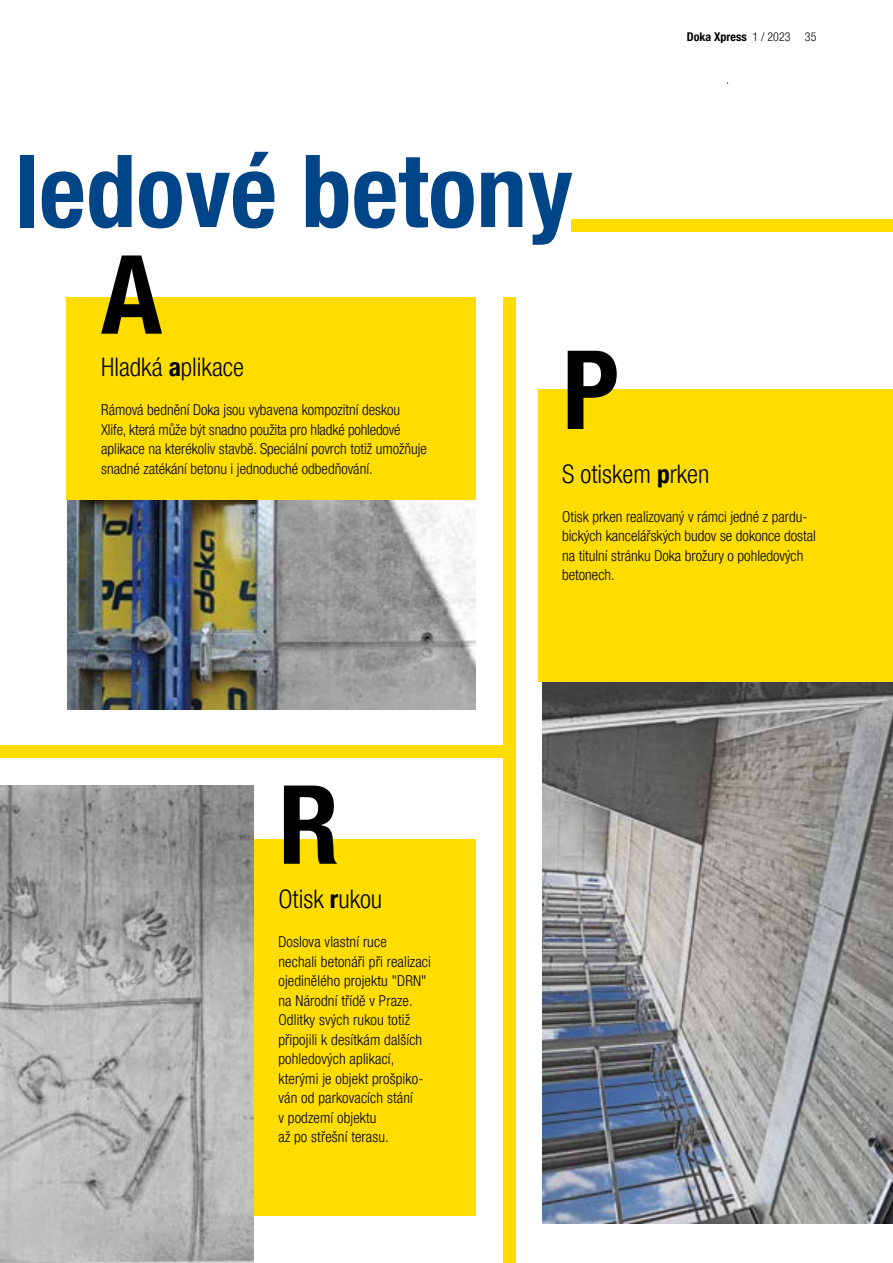
<style>
.page{position:relative;width:893px;height:1263px;background:#fff}
.page>*{position:absolute;margin:0;border:0;box-sizing:border-box;transform-origin:0 0}
.t1{font:700 condensed 109.5px "Helvetica Neue LT Pro";color:#000}
.t2{font:700 condensed 100.8px "Helvetica Neue LT Pro";color:#004588}
.t3{font:300 condensed 25.5px "Helvetica Neue LT Pro";color:#000}
.t4{font:300 condensed 15px/19.5px "Helvetica Neue LT Pro";color:#000}
.t5{font:700 condensed 12px "Helvetica Neue LT Pro";color:#000}
.s1{font-weight:300}
.s2{font-weight:700}
</style>
<div class="page">
<img style="left:543px;top:682px;width:350px;height:541px">
<img style="left:68px;top:500px;width:407px;height:209px">
<div style="left:0;top:745px;width:510px;height:13px;background:#fd0"></div>
<div style="left:503px;top:297px;width:13px;height:966px;background:#fd0"></div>
<div style="left:571px;top:219px;width:322px;height:12px;background:#fd0"></div>
<div style="left:191px;top:839px;width:284px;height:377px;background:#fd0"></div>
<div style="left:539px;top:389px;width:354px;height:293px;background:#fd0"></div>
<div style="left:66px;top:297px;width:410px;height:203px;background:#fd0"></div>
<img style="left:0;top:785px;width:253px;height:478px">
<h2 class="t2" style="left:15px;top:131px;width:559px">ledové betony</h2>
<h1 class="t1" style="left:101px;top:229px;width:62px">A</h1>
<p class="t5" style="left:687px;top:30px;width:131px">Doka Xpress <span class="s1">1 / 2023 35</span></p>
<h3 class="t3" style="left:101px;top:352px;width:144px">Hladká <span class="s2">a</span>plikace</h3>
<p class="t4" style="left:101px;top:400px;width:327px">Rámová bednění Doka jsou vybavena kompozitní deskou Xlife, která může být snadno použita pro hladké pohledové aplikace na kterékoliv stavbě. Speciální povrch totiž umožňuje snadné zatékání betonu i jednoduché odbedňování.</p>
<h1 class="t1" style="left:278px;top:759px;width:62px">R</h1>
<h3 class="t3" style="left:278px;top:884px;width:105px">Otisk <span class="s2">r</span>ukou</h3>
<p class="t4" style="left:278px;top:932px;width:154px">Doslova vlastní ruce<br>nechali betonáři při realizaci ojedinělého projektu "DRN" na Národní třídě v Praze.<br>Odlitky svých rukou totiž připojili k desítkám dalších pohledových aplikací, kterými je objekt prošpiko&shy;ván od parkovacích stání<br>v podzemí objektu<br>až po střešní terasu.</p>
<h1 class="t1" style="left:562px;top:324px;width:58px">P</h1>
<h3 class="t3" style="left:562px;top:459px;width:149px">S otiskem <span class="s2">p</span>rken</h3>
<p class="t4" style="left:562px;top:506px;width:255px">Otisk prken realizovaný v rámci jedné z pardu&shy;bických kancelářských budov se dokonce dostal na titulní stránku Doka brožury o pohledových betonech.</p>
</div>
